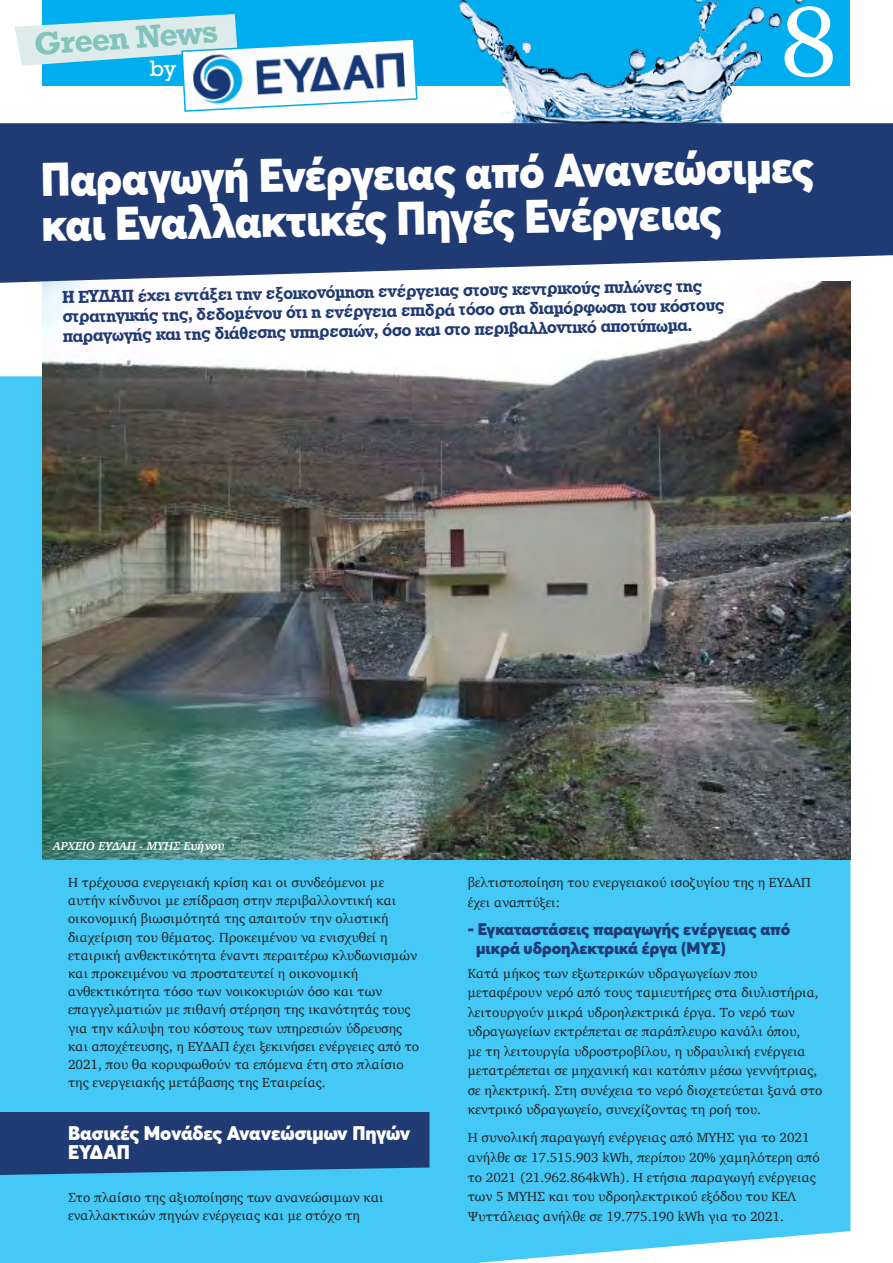
<style>
.page{position:relative;width:893px;height:1263px;background:#fff}
.page>*{position:absolute;margin:0;border:0;box-sizing:border-box;transform-origin:0 0}
.t1{font:97.5px "Georgia";color:#fff}
.t2{font:900 46.5px/45px "Averta";color:#fff;scale:.95 1}
.t3{font:700 29.85px "Rockwell";color:#82c3bd}
.t4{font:21px "Rockwell";color:#fff}
.t5{font:900 19.5px/18.1px "Averta";letter-spacing:-.005em;color:#fff}
.t6{font:18px/19.5px "UB Rockwell Bold";color:#203a73}
.t7{font:900 16.5px/19.5px "Averta";letter-spacing:-.005em;color:#203a73}
.t8{font:13.5px/18.1px "Charter";color:#231f20}
.t9{font:italic 700 12px "Charter";color:#fff}
</style>
<div class="page">
<div style="left:0;top:376px;width:850px;height:887px;background:#44c8f5"></div>
<div style="left:0;top:1112px;width:429px;height:63px;background:#203a73"></div>
<img style="left:43px;top:283px;width:807px;height:577px">
<div style="left:43px;top:0;width:807px;height:85px;background:#00aeef"></div>
<svg style="left:15px;top:14px;width:400px;height:98px"></svg>
<img style="left:415px;top:0;width:423px;height:123px">
<svg style="left:0;top:123px;width:893px;height:160px;background:#334b7f"></svg>
<h3 class="t3" style="left:33px;top:25px;width:186px;rotate:-4deg">Green News</h3>
<h3 class="t4" style="left:150px;top:55px;width:28px">by</h3>
<h1 class="t1" style="left:780px;top:-29px;width:60px">8</h1>
<h2 class="t2" style="left:40px;top:156px;width:815px;rotate:-1deg">Παραγωγή Ενέργειας από Ανανεώσιμες και Εναλλακτικές Πηγές Ενέργειας</h2>
<p class="t6" style="left:62px;top:287px;width:664px;rotate:-1deg">Η ΕΥΔΑΠ έχει εντάξει την εξοικονόμηση ενέργειας στους κεντρικούς πυλώνες της στρατηγικής της, δεδομένου ότι η ενέργεια επιδρά τόσο στη διαμόρφωση του κόστους παραγωγής και της διάθεσης υπηρεσιών, όσο και στο περιβαλλοντικό αποτύπωμα.</p>
<p class="t9" style="left:53px;top:835px;width:173px">ΑΡΧΕΙΟ ΕΥΔΑΠ - ΜΥΗΣ Ευήνου</p>
<p class="t8" style="left:68px;top:873px;width:353px">Η τρέχουσα ενεργειακή κρίση και οι συνδεόμενοι με αυτήν κίνδυνοι με επίδραση στην περιβαλλοντική και οικονομική βιωσιμότητά της απαιτούν την ολιστική διαχείριση του θέματος. Προκειμένου να ενισχυθεί η εταιρική ανθεκτικότητα έναντι περαιτέρω κλυδωνισμών και προκειμένου να προστατευτεί η οικονομική ανθεκτικότητα τόσο των νοικοκυριών όσο και των επαγγελματιών με πιθανή στέρηση της ικανότητάς τους για την κάλυψη του κόστους των υπηρεσιών ύδρευσης και αποχέτευσης, η ΕΥΔΑΠ έχει ξεκινήσει ενέργειες από το 2021, που θα κορυφωθούν τα επόμενα έτη στο πλαίσιο της ενεργειακής μετάβασης της Εταιρείας.</p>
<h3 class="t5" style="left:68px;top:1124px;width:344px">Βασικές Μονάδες Ανανεώσιμων Πηγών<br>ΕΥΔΑΠ</h3>
<p class="t8" style="left:68px;top:1188px;width:317px">Στο πλαίσιο της αξιοποίησης των ανανεώσιμων και εναλλακτικών πηγών ενέργειας και με στόχο τη</p>
<p class="t8" style="left:468px;top:872px;width:344px;line-height:19.5px">βελτιστοποίηση του ενεργειακού ισοζυγίου της η ΕΥΔΑΠ έχει αναπτύξει:</p>
<p class="t7" style="left:476px;top:919px;width:316px;text-indent:-8px">- Εγκαταστάσεις παραγωγής ενέργειας από μικρά υδροηλεκτρικά έργα (ΜΥΣ)</p>
<p class="t8" style="left:468px;top:963px;width:356px;line-height:19.5px">Κατά μήκος των εξωτερικών υδραγωγείων που μεταφέρουν νερό από τους ταμιευτήρες στα διυλιστήρια, λειτουργούν μικρά υδροηλεκτρικά έργα. Το νερό των υδραγωγείων εκτρέπεται σε παράπλευρο κανάλι όπου,<br>με τη λειτουργία υδροστροβίλου, η υδραυλική ενέργεια μετατρέπεται σε μηχανική και κατόπιν μέσω γεννήτριας, σε ηλεκτρική. Στη συνέχεια το νερό διοχετεύεται ξανά στο κεντρικό υδραγωγείο, συνεχίζοντας τη ροή του.</p>
<p class="t8" style="left:468px;top:1128px;width:353px;line-height:19.5px">Η συνολική παραγωγή ενέργειας από ΜΥΗΣ για το 2021 ανήλθε σε 17.515.903 kWh, περίπου 20% χαμηλότερη από το 2021 (21.962.864kWh). Η ετήσια παραγωγή ενέργειας των 5 ΜΥΗΣ και του υδροηλεκτρικού εξόδου του ΚΕΛ Ψυττάλειας ανήλθε σε 19.775.190 kWh για το 2021.</p>
</div>
